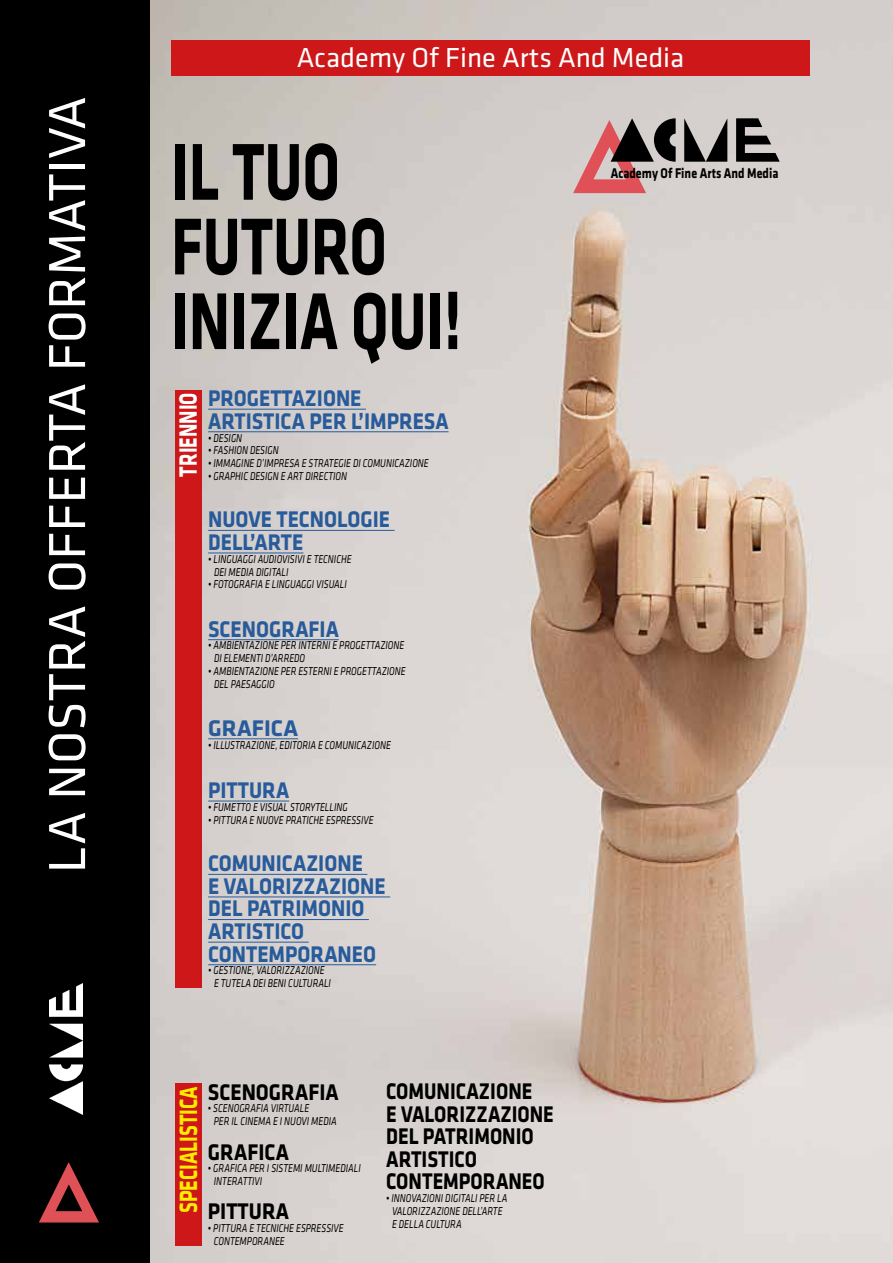
<style>
.page{position:relative;width:893px;height:1263px;background:#fff}
.page>*{position:absolute;margin:0;border:0;box-sizing:border-box;transform-origin:0 0}
.t1{font:700 83.55px/74.7px "Klavika";color:#000;scale:.73 1}
.t2{font:54px "Klavika";color:#fff}
.t3{font:28.5px "Klavika";color:#fff}
.t4{font:700 25.95px "Klavika";color:#ffed00;scale:.76 1}
.t5{font:700 25.95px "Klavika";color:#fff;scale:.76 1}
.t6{font:700 23.4px/22.6px "Klavika";color:#275b9b;scale:.9 1}
.t7{font:700 23.4px/22.6px "Klavika";color:#000;scale:.85 1}
.t8{font:700 23.4px "Klavika";color:#000;scale:.9 1}
.t9{font:700 23.4px "Klavika";color:#275b9b}
.t10{font:700 14.55px "Klavika";color:#000;scale:.83 1}
.t11{font:italic 11.85px/12.9px "Klavika";color:#000;scale:.77 1}
</style>
<div class="page">
<img style="left:150px;top:0;width:743px;height:1263px">
<div style="left:171px;top:40px;width:639px;height:36px;background:#cd1719"></div>
<div style="left:0;top:0;width:150px;height:1263px;background:#000"></div>
<svg style="left:39px;top:1162px;width:60px;height:60px"></svg>
<img style="left:49px;top:983px;width:34px;height:131px">
<svg style="left:684px;top:118px;width:43px;height:44px;background:#6d6b69"></svg>
<svg style="left:736px;top:118px;width:44px;height:44px;background:#666362"></svg>
<svg style="left:573px;top:118px;width:103px;height:75px;background:#ab8483"></svg>
<hr style="left:208px;top:409px;width:158px;height:1px;background:#275b9b">
<hr style="left:208px;top:431px;width:241px;height:1px;background:#275b9b">
<hr style="left:208px;top:530px;width:187px;height:1px;background:#275b9b">
<hr style="left:208px;top:553px;width:95px;height:1px;background:#275b9b">
<hr style="left:208px;top:639px;width:131px;height:1px;background:#275b9b">
<hr style="left:208px;top:738px;width:90px;height:1px;background:#275b9b">
<hr style="left:208px;top:801px;width:81px;height:1px;background:#275b9b">
<hr style="left:208px;top:874px;width:159px;height:1px;background:#275b9b">
<hr style="left:208px;top:897px;width:182px;height:1px;background:#275b9b">
<hr style="left:208px;top:919px;width:161px;height:1px;background:#275b9b">
<hr style="left:208px;top:942px;width:101px;height:1px;background:#275b9b">
<hr style="left:208px;top:964px;width:168px;height:1px;background:#275b9b">
<div style="left:176px;top:390px;width:26px;height:597px;background:#cd1719"></div>
<div style="left:176px;top:1083px;width:26px;height:163px;background:#cd1719"></div>
<h2 class="t2" style="left:38px;top:873px;width:778px;rotate:-90deg">LA NOSTRA OFFERTA FORMATIVA</h2>
<h3 class="t3" style="left:297px;top:42px;width:389px">Academy Of Fine Arts And Media</h3>
<h1 class="t1" style="left:171px;top:136px;width:399px">IL TUO<br>FUTURO<br>INIZIA QUI!</h1>
<h3 class="t6" style="left:208px;top:387px;width:269px">PROGETTAZIONE<br>ARTISTICA PER L’IMPRESA</h3>
<p class="t11" style="left:208px;top:431px;width:46px">• DESIGN</p>
<p class="t11" style="left:208px;top:444px;width:93px">• FASHION DESIGN</p>
<p class="t11" style="left:208px;top:457px;width:288px">• IMMAGINE D’IMPRESA E STRATEGIE DI COMUNICAZIONE</p>
<p class="t11" style="left:208px;top:470px;width:182px">• GRAPHIC DESIGN E ART DIRECTION</p>
<h3 class="t6" style="left:208px;top:509px;width:204px">NUOVE TECNOLOGIE<br>DELL’ARTE</h3>
<p class="t11" style="left:214px;top:552px;width:180px;text-indent:-6px">• LINGUAGGI AUDIOVISIVI E TECNICHE<br>DEI MEDIA DIGITALI</p>
<p class="t11" style="left:208px;top:578px;width:182px">• FOTOGRAFIA E LINGUAGGI VISUALI</p>
<h3 class="t6" style="left:208px;top:618px;width:147px">SCENOGRAFIA</h3>
<p class="t11" style="left:214px;top:639px;width:249px;text-indent:-6px">• AMBIENTAZIONE PER INTERNI E PROGETTAZIONE<br>DI ELEMENTI D’ARREDO</p>
<p class="t11" style="left:214px;top:665px;width:250px;text-indent:-6px">• AMBIENTAZIONE PER ESTERNI E PROGETTAZIONE<br>DEL PAESAGGIO</p>
<h3 class="t9" style="left:208px;top:715px;width:91px">GRAFICA</h3>
<p class="t11" style="left:208px;top:738px;width:239px">• ILLUSTRAZIONE, EDITORIA E COMUNICAZIONE</p>
<h3 class="t6" style="left:208px;top:779px;width:92px">PITTURA</h3>
<p class="t11" style="left:208px;top:801px;width:183px">• FUMETTO E VISUAL STORYTELLING</p>
<p class="t11" style="left:208px;top:813px;width:217px">• PITTURA E NUOVE PRATICHE ESPRESSIVE</p>
<h3 class="t6" style="left:208px;top:852px;width:199px">COMUNICAZIONE<br>E VALORIZZAZIONE<br>DEL PATRIMONIO<br>ARTISTICO<br>CONTEMPORANEO</h3>
<p class="t11" style="left:208px;top:964px;width:161px;text-align:center">• GESTIONE, VALORIZZAZIONE<br>E TUTELA DEI BENI CULTURALI</p>
<h3 class="t5" style="left:174px;top:477px;width:112px;rotate:-90deg">TRIENNIO</h3>
<h3 class="t4" style="left:175px;top:1213px;width:168px;rotate:-90deg">SPECIALISTICA</h3>
<h3 class="t8" style="left:208px;top:1079px;width:147px">SCENOGRAFIA</h3>
<p class="t11" style="left:214px;top:1102px;width:161px;text-indent:-6px">• SCENOGRAFIA VIRTUALE<br>PER IL CINEMA E I NUOVI MEDIA</p>
<h3 class="t8" style="left:208px;top:1139px;width:91px">GRAFICA</h3>
<p class="t11" style="left:214px;top:1162px;width:192px;text-indent:-6px">• GRAFICA PER I SISTEMI MULTIMEDIALI<br>INTERATTIVI</p>
<h3 class="t8" style="left:208px;top:1199px;width:92px">PITTURA</h3>
<p class="t11" style="left:214px;top:1222px;width:170px;text-indent:-6px">• PITTURA E TECNICHE ESPRESSIVE<br>CONTEMPORANEE</p>
<h3 class="t7" style="left:386px;top:1080px;width:199px">COMUNICAZIONE<br>E VALORIZZAZIONE<br>DEL PATRIMONIO<br>ARTISTICO<br>CONTEMPORANEO</h3>
<p class="t11" style="left:392px;top:1192px;width:151px;text-indent:-6px">• INNOVAZIONI DIGITALI PER LA<br>VALORIZZAZIONE DELL’ARTE<br>E DELLA CULTURA</p>
<p class="t10" style="left:611px;top:165px;width:203px">Academy Of Fine Arts And Media</p>
</div>
